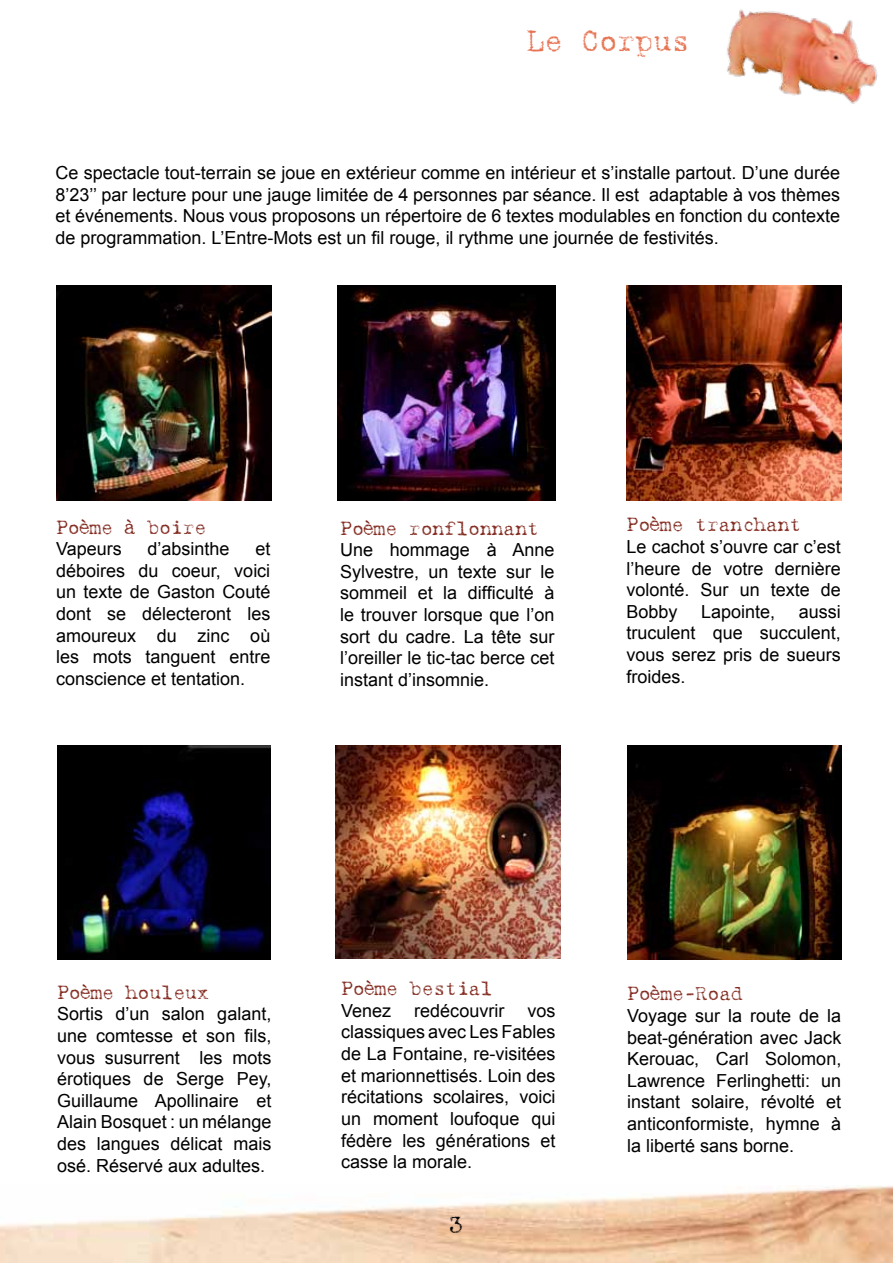
<style>
.page{position:relative;width:893px;height:1263px;background:#fff}
.page>*{position:absolute;margin:0;border:0;box-sizing:border-box;transform-origin:0 0}
.t1{font:30px "Batik";color:#e67351}
.t2{font:24px "Batik";color:#000}
.t3{font:19.5px "Batik";color:#82291e}
.t4{font:18px/21.6px "Arial";color:#000;text-align:justify}
</style>
<div class="page">
<img style="left:0;top:1185px;width:893px;height:78px">
<img style="left:727px;top:9px;width:151px;height:95px">
<img style="left:627px;top:285px;width:215px;height:216px">
<img style="left:57px;top:745px;width:213px;height:214px">
<img style="left:56px;top:285px;width:215px;height:216px">
<img style="left:336px;top:745px;width:225px;height:214px">
<img style="left:337px;top:285px;width:219px;height:216px">
<img style="left:627px;top:745px;width:214px;height:215px">
<h1 class="t1" style="left:526px;top:29px;width:165px">Le Corpus</h1>
<p class="t4" style="left:55px;top:164px;width:786px">Ce spectacle tout-terrain se joue en extérieur comme en intérieur et s’installe partout. D’une durée 8’23’’ par lecture pour une jauge limitée de 4 personnes par séance. Il est adaptable à vos thèmes et événements. Nous vous proposons un répertoire de 6 textes modulables en fonction du contexte de programmation. L’Entre-Mots est un fil rouge, il rythme une journée de festivités.</p>
<p class="t3" style="left:56px;top:519px;width:152px">Poème à boire</p>
<p class="t4" style="left:56px;top:540px;width:67px">Vapeurs</p>
<p class="t4" style="left:148px;top:540px;width:84px">d’absinthe</p>
<p class="t4" style="left:56px;top:540px;width:216px;text-indent:199px">et déboires du coeur, voici un texte de Gaston Couté dont se délecteront les amoureux du zinc où les mots tanguent entre conscience et tentation.</p>
<p class="t3" style="left:340px;top:520px;width:200px">Poème ronflonnant</p>
<p class="t4" style="left:340px;top:541px;width:216px">Une hommage à Anne Sylvestre, un texte sur le sommeil et la difficulté à le trouver lorsque que l’on sort du cadre. La tête sur l’oreiller le tic-tac berce cet instant d’insomnie.</p>
<p class="t3" style="left:627px;top:516px;width:176px">Poème tranchant</p>
<p class="t4" style="left:627px;top:537px;width:216px">Le cachot s’ouvre car c’est l’heure de votre dernière volonté. Sur un texte de Bobby</p>
<p class="t4" style="left:627px;top:602px;width:216px;text-indent:172px">aussi truculent que succulent, vous serez pris de sueurs froides.</p>
<p class="t4" style="left:701px;top:602px;width:76px">Lapointe,</p>
<p class="t3" style="left:57px;top:984px;width:153px">Poème houleux</p>
<p class="t4" style="left:57px;top:1005px;width:216px">Sortis d’un salon galant, une comtesse et son fils, vous susurrent les mots érotiques de Serge Pey, Guillaume Apollinaire et Alain Bosquet : un mélange des langues délicat mais osé. Réservé aux adultes.</p>
<p class="t3" style="left:341px;top:980px;width:153px">Poème bestial</p>
<p class="t4" style="left:341px;top:1001px;width:52px">Venez</p>
<p class="t4" style="left:414px;top:1001px;width:92px">redécouvrir</p>
<p class="t4" style="left:341px;top:1001px;width:216px;text-indent:186px">vos classiques avec Les Fables de La Fontaine, re-visitées et marionnettisés. Loin des récitations scolaires, voici un moment loufoque qui fédère les générations et casse la morale.</p>
<h2 class="t2" style="left:449px;top:1215px;width:16px">3</h2>
<p class="t3" style="left:627px;top:985px;width:117px">Poème-Road</p>
<p class="t4" style="left:627px;top:1006px;width:216px">Voyage sur la route de la beat-génération avec Jack Kerouac, Carl Solomon, Lawrence Ferlinghetti: un instant solaire, révolté et anticonformiste, hymne à la liberté sans borne.</p>
</div>
